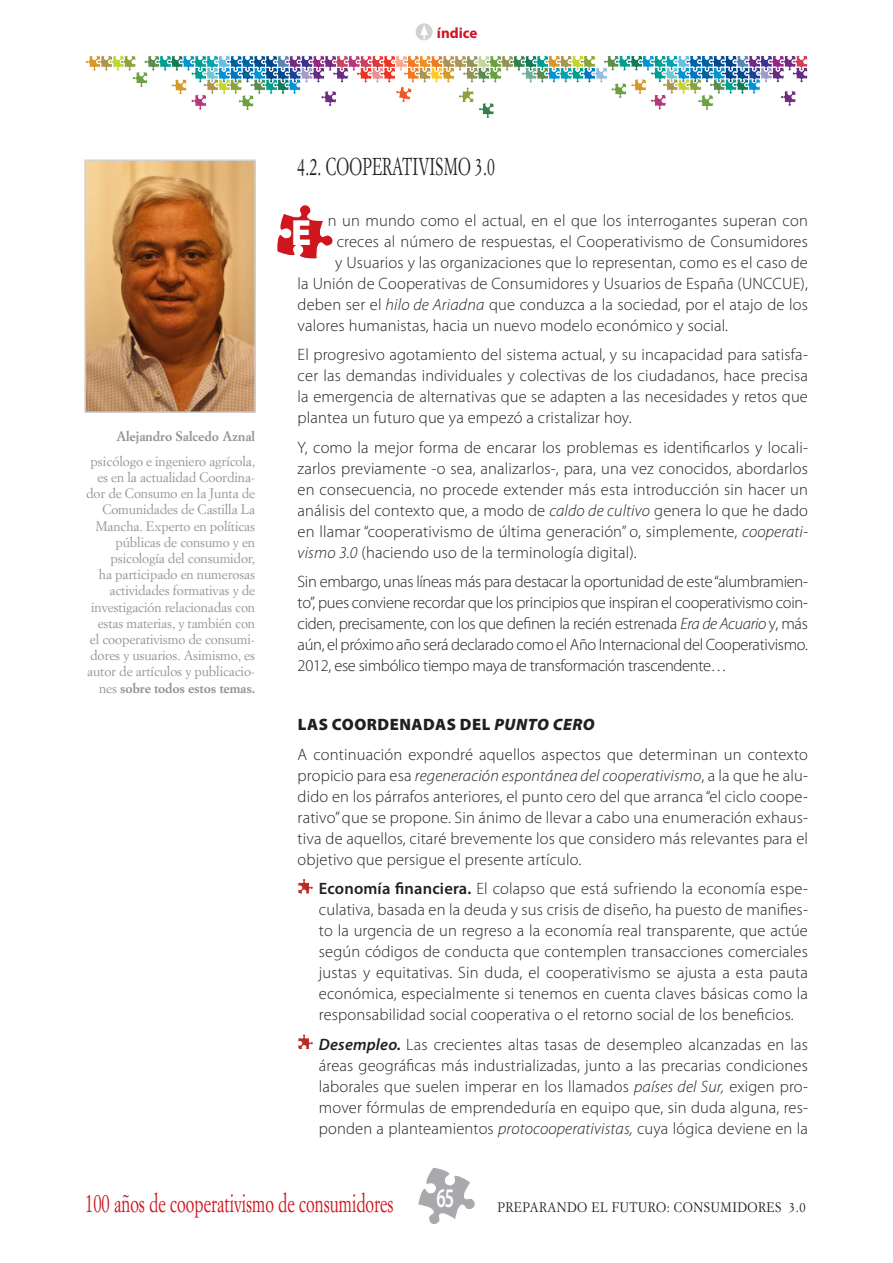
<style>
.page{position:relative;width:893px;height:1263px;background:#fff}
.page>*{position:absolute;margin:0;border:0;box-sizing:border-box;transform-origin:0 0}
.t1{font:900 36.6px "Myriad Pro";color:#fff}
.t2{font:600 27px "Myriad Pro";color:#fff;scale:.65 1}
.t3{font:25.5px "Simoncini Garamond";color:#cf151d;scale:.65 1}
.titulo_2{font:24px "Simoncini Garamond";letter-spacing:.01em;color:#231f20;scale:.65 1}
.texto{font:300 16.5px/21px "Myriad Pro";letter-spacing:.01em;color:#231f20;text-align:justify}
.titulo_3{font:900 16.5px "Myriad Pro";letter-spacing:.03em;color:#231f20}
.t4{font:700 15px "Myriad Pro";color:#cf151d}
.t5{font:13.5px/16.2px "Simoncini Garamond";letter-spacing:-.01em;color:#939598;text-align:right}
.t6{font:13.5px "Simoncini Garamond";letter-spacing:.04em;color:#231f20;scale:.92 1}
.t7{font:700 13.5px "Simoncini Garamond";color:#939598}
.s1{font-weight:700}
.s2{font-style:italic}
.s3{font-weight:600}
.s4{font-weight:600;font-style:italic}
</style>
<div class="page">
<svg style="left:418px;top:1168px;width:57px;height:56px"></svg>
<svg style="left:85px;top:55px;width:723px;height:63px"></svg>
<div style="left:416px;top:23px;width:17px;height:17px;background:#d1d2d4;border-radius:50%"></div>
<svg style="left:420px;top:25px;width:8px;height:14px"></svg>
<svg style="left:297px;top:879px;width:17px;height:15px"></svg>
<svg style="left:297px;top:1034px;width:17px;height:16px"></svg>
<img style="left:87px;top:162px;width:166px;height:248px">
<div style="left:84px;top:159px;width:172px;height:254px;border:2px solid #d1d2d4"></div>
<svg style="left:277px;top:204px;width:56px;height:55px"></svg>
<p class="t4" style="left:437px;top:23px;width:42px">índice</p>
<p class="t7" style="left:116px;top:428px;width:140px">Alejandro Salcedo Aznal</p>
<p class="t5" style="left:86px;top:453px;width:171px">psicólogo e ingeniero agrícola, es en la actualidad Coordina&shy;dor de Consumo en la Junta de<br>Comunidades de Castilla La<br>Mancha. Experto en políticas públicas de consumo y en psicología del consumidor,<br>ha participado en numerosas actividades formativas y de investigación relacionadas con estas materias, y también con el cooperativismo de consumi&shy;dores y usuarios. Asimismo, es autor de artículos y publicacio&shy;nes <span class="s1">sobre todos estos temas.</span></p>
<p class="titulo_2" style="left:298px;top:152px;width:305px">4.2. COOPERATIVISMO 3.0</p>
<p class="texto" style="left:328px;top:209px;width:482px">n un mundo como el actual, en el que los interrogantes superan con</p>
<p class="texto" style="left:337px;top:230px;width:473px">creces al número de respuestas, el Cooperativismo de Consumidores</p>
<p class="texto" style="left:335px;top:251px;width:474px">y Usuarios y las organizaciones que lo representan, como es el caso de</p>
<p class="texto" style="left:298px;top:272px;width:512px">la Unión de Cooperativas de Consumidores y Usuarios de España (UNCCUE),</p>
<p class="texto" style="left:298px;top:293px;width:512px">deben ser el <span class="s2">hilo de Ariadna</span> que conduzca a la sociedad, por el atajo de los</p>
<p class="texto" style="left:298px;top:314px;width:432px">valores humanistas, hacia un nuevo modelo económico y social.</p>
<p class="texto" style="left:298px;top:344px;width:512px">El progresivo agotamiento del sistema actual, y su incapacidad para satisfa&shy;cer las demandas individuales y colectivas de los ciudadanos, hace precisa la emergencia de alternativas que se adapten a las necesidades y retos que plantea un futuro que ya empezó a cristalizar hoy.</p>
<p class="texto" style="left:298px;top:436px;width:512px">Y, como la mejor forma de encarar los problemas es identificarlos y locali&shy;zarlos previamente -o sea, analizarlos-, para, una vez conocidos, abordarlos en consecuencia, no procede extender más esta introducción sin hacer un análisis del contexto que, a modo de <span class="s2">caldo de cultivo</span> genera lo que he dado en llamar “cooperativismo de última generación” o, simplemente, <span class="s2">cooperati&shy;vismo 3.0</span> (haciendo uso de la terminología digital).</p>
<p class="texto" style="left:298px;top:571px;width:512px">Sin embargo, unas líneas más para destacar la oportunidad de este “alumbramien&shy;to”, pues conviene recordar que los principios que inspiran el cooperativismo coin&shy;ciden, precisamente, con los que definen la recién estrenada <span class="s2">Era de Acuario</span> y, más aún, el próximo año será declarado como el Año Internacional del Cooperativismo.<br>2012, ese simbólico tiempo maya de transformación trascendente…</p>
<p class="t1" style="left:291px;top:208px;width:22px">E</p>
<p class="titulo_3" style="left:298px;top:713px;width:298px">LAS COORDENADAS DEL <span class="s2">PUNTO CERO</span></p>
<p class="texto" style="left:298px;top:743px;width:512px">A continuación expondré aquellos aspectos que determinan un contexto propicio para esa <span class="s2">regeneración espontánea del cooperativismo</span>, a la que he alu&shy;dido en los párrafos anteriores, el punto cero del que arranca “el ciclo coope&shy;rativo” que se propone. Sin ánimo de llevar a cabo una enumeración exhaus&shy;tiva de aquellos, citaré brevemente los que considero más relevantes para el objetivo que persigue el presente artículo.</p>
<p class="texto" style="left:319px;top:878px;width:490px"><span class="s3">Economía financiera.</span> El colapso que está sufriendo la economía espe&shy;culativa, basada en la deuda y sus crisis de diseño, ha puesto de manifies&shy;to la urgencia de un regreso a la economía real transparente, que actúe según códigos de conducta que contemplen transacciones comerciales justas y equitativas. Sin duda, el cooperativismo se ajusta a esta pauta económica, especialmente si tenemos en cuenta claves básicas como la responsabilidad social cooperativa o el retorno social de los beneficios.</p>
<p class="texto" style="left:319px;top:1033px;width:491px"><span class="s4">Desempleo.</span> Las crecientes altas tasas de desempleo alcanzadas en las áreas geográficas más industrializadas, junto a las precarias condiciones laborales que suelen imperar en los llamados <span class="s2">países del Sur,</span> exigen pro&shy;mover fórmulas de emprendeduría en equipo que, sin duda alguna, res&shy;ponden a planteamientos <span class="s2">protocooperativistas,</span> cuya lógica deviene en la</p>
<h3 class="t3" style="left:85px;top:1187px;width:476px">100 años de cooperativismo de consumidores</h3>
<h2 class="t2" style="left:437px;top:1180px;width:29px">65</h2>
<p class="t6" style="left:497px;top:1198px;width:337px">PREPARANDO EL FUTURO: CONSUMIDORES 3.0</p>
</div>
